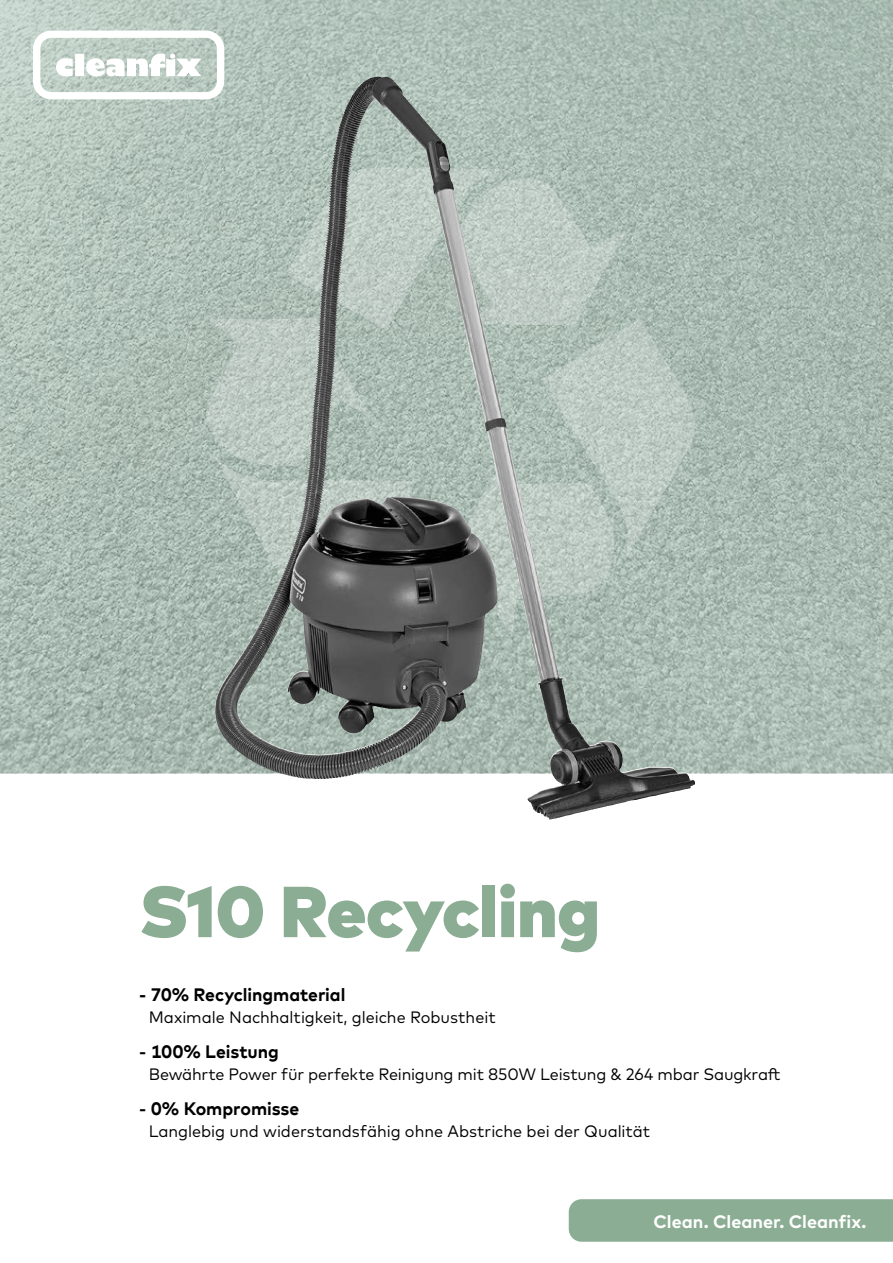
<style>
.page{position:relative;width:893px;height:1263px;background:#fff}
.page>*{position:absolute;margin:0;border:0;box-sizing:border-box;transform-origin:0 0}
.t1{font:900 72px "Mark W1 G";letter-spacing:-.005em;color:#8bad93}
.t2{font:700 18px "Mark";letter-spacing:-.005em;color:#000}
.t3{font:700 18px "Mark W1 G";color:#fff}
.t4{font:16.5px "Mark W1 G";letter-spacing:-.005em;color:#000}
.s1{font-family:"Mark W1 G"}
</style>
<div class="page">
<img style="left:0;top:0;width:893px;height:774px">
<img style="left:207px;top:158px;width:488px;height:488px">
<div style="left:569px;top:1199px;width:324px;height:43px;background:#8bad93"></div>
<svg style="left:33px;top:31px;width:191px;height:68px"></svg>
<img style="left:330px;top:77px;width:48px;height:112px">
<h1 class="t1" style="left:139px;top:856px;width:462px">S10 Recycling</h1>
<p class="t2" style="left:139px;top:983px;width:208px">- 70% Recyclingmaterial</p>
<p class="t4" style="left:149px;top:1005px;width:348px">Maximale Nachhaltigkeit, gleiche Robustheit</p>
<p class="t2" style="left:139px;top:1040px;width:141px"><span class="s1">-</span> 100% Leistung</p>
<p class="t4" style="left:149px;top:1062px;width:633px">Bewährte Power für perfekte Reinigung mit 850W Leistung &amp; 264 mbar Saugkraft</p>
<p class="t2" style="left:139px;top:1097px;width:162px"><span class="s1">-</span> 0% Kompromisse</p>
<p class="t4" style="left:149px;top:1119px;width:503px">Langlebig und widerstandsfähig ohne Abstriche bei der Qualität</p>
<p class="t3" style="left:654px;top:1207px;width:214px">Clean. Cleaner. Cleanfix.</p>
</div>
